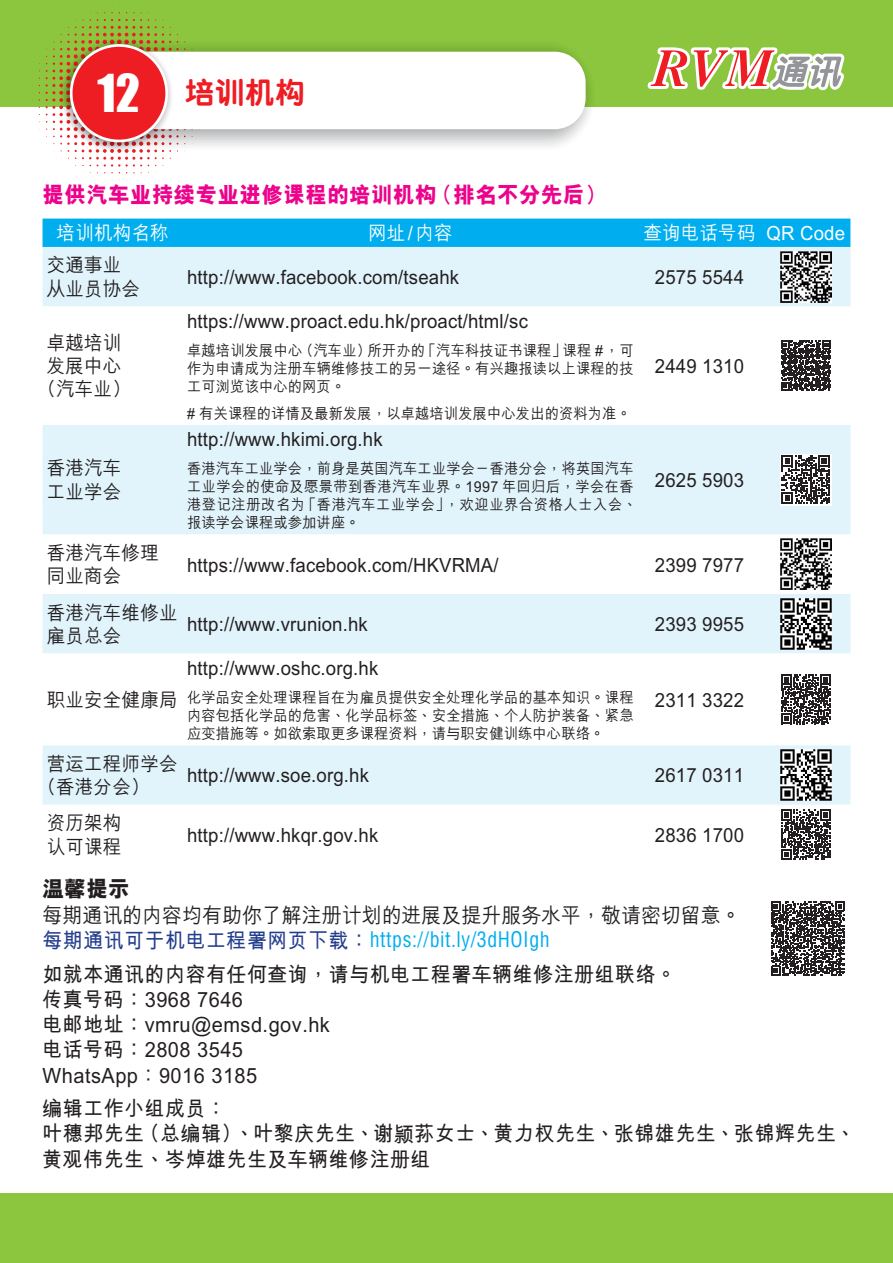
<style>
.page{position:relative;width:893px;height:1263px;background:#fff}
.page>*{position:absolute;margin:0;border:0;box-sizing:border-box;transform-origin:0 0}
.t1{font:800 30px "M Yuen HKS";color:#ee1d23}
.t2{font:800 22.5px "M Hei HKS";letter-spacing:.025em;color:#ed028c;scale:.95 1}
.t3{font:800 22.5px "M Hei HKS";color:#231f20;scale:.95 1}
.t4{font:700 21px/25.2px "M Hei HKS";letter-spacing:.025em;color:#231f20;scale:.95 1}
.t5{font:condensed 21px "Helvetica LT Std";letter-spacing:.025em;color:#00aeef;scale:.95 1}
.t6{font:500 21px "M Hei HKS";color:#231f20;scale:.95 1}
.t7{font:500 21px "M Hei HKS";letter-spacing:.025em;color:#231f20;scale:.95 1}
.t8{font:500 19.5px/23.4px "M Hei HKS";letter-spacing:.01em;color:#231f20;scale:.95 1}
.t9{font:500 19.5px "M Hei HKS";letter-spacing:.01em;color:#fff;scale:.95 1}
.t10{font:500 15px/18px "M Hei HKS";letter-spacing:.01em;color:#231f20;text-align:justify;scale:.95 1}
.t11{font:500 15px/18px "M Hei HKS";letter-spacing:.03em;color:#231f20;scale:.95 1}
.s1{font-family:"Impact";font-weight:400;font-size:48px;color:#fff}
.s2{font-family:"M Hei HKS";font-weight:700;font-stretch:normal;color:#253f8e}
.s3{font-family:"Arial Unicode MS";font-weight:400}
</style>
<div class="page">
<div style="left:0;top:0;width:893px;height:106px;background:#8bc63e"></div>
<div style="left:0;top:1193px;width:893px;height:70px;background:#8bc63e"></div>
<svg style="left:193px;top:45px;width:405px;height:102px"></svg>
<div style="left:90px;top:52px;width:496px;height:77px;background:#fff;border-radius:31px"></div>
<svg style="left:46px;top:12px;width:147px;height:162px"></svg>
<svg style="left:643px;top:47px;width:205px;height:60px"></svg>
<div style="left:43px;top:219px;width:807px;height:28px;background:#00aeef"></div>
<div style="left:43px;top:247px;width:807px;height:59px;background:#e1f4fc"></div>
<svg style="left:43px;top:340px;width:807px;height:520px"></svg>
<img style="left:780px;top:251px;width:51px;height:51px">
<svg style="left:781px;top:341px;width:50px;height:49px"></svg>
<svg style="left:780px;top:454px;width:51px;height:51px"></svg>
<svg style="left:782px;top:455px;width:48px;height:49px"></svg>
<img style="left:780px;top:539px;width:51px;height:51px">
<img style="left:780px;top:598px;width:51px;height:51px">
<svg style="left:780px;top:674px;width:51px;height:51px"></svg>
<svg style="left:781px;top:674px;width:50px;height:50px"></svg>
<img style="left:780px;top:749px;width:51px;height:51px">
<svg style="left:781px;top:810px;width:50px;height:49px"></svg>
<svg style="left:771px;top:901px;width:74px;height:74px"></svg>
<h1 class="t1" style="left:98px;top:71px;width:209px"><span class="s1">12</span> 培訓機構</h1>
<p class="t2" style="left:43px;top:180px;width:595px">提供汽車業持續專業進修課程的培訓機構（排名不分先後）</p>
<p class="t9" style="left:57px;top:219px;width:119px">培訓機構名稱</p>
<p class="t9" style="left:368px;top:219px;width:91px">網址/內容</p>
<p class="t9" style="left:643px;top:219px;width:214px">查詢電話號碼 QR Code</p>
<p class="t8" style="left:47px;top:252px;width:100px">交通事業從業員協會</p>
<p class="t8" style="left:187px;top:264px;width:288px">http://www.facebook.com/tseahk</p>
<p class="t8" style="left:655px;top:264px;width:95px">2575 5544</p>
<p class="t8" style="left:38px;top:329px;width:100px;text-align:center">卓越培訓發展中心（汽車業）</p>
<p class="t8" style="left:47px;top:455px;width:80px">香港汽車工業學會</p>
<p class="t8" style="left:47px;top:540px;width:119px">香港汽車修理同業商會</p>
<p class="t8" style="left:47px;top:599px;width:139px">香港汽車維修業僱員總會</p>
<p class="t8" style="left:47px;top:686px;width:139px">職業安全健康局</p>
<p class="t8" style="left:38px;top:750px;width:149px;text-indent:9px">營運工程師學會（香港分會）</p>
<p class="t8" style="left:47px;top:810px;width:80px">資歷架構認可課程</p>
<p class="t8" style="left:187px;top:308px;width:360px">https://www.proact.edu.hk/proact/html/sc</p>
<p class="t10" style="left:187px;top:340px;width:471px">卓越培訓發展中心（汽車業）所開辦的「汽車科技證書課程」課程 #，可作為申請成為註冊車輛維修技工的另一途徑。有興趣報讀以上課程的技工可瀏覽該中心的網頁。</p>
<p class="t10" style="left:187px;top:403px;width:469px"># 有關課程的詳情及最新發展，以卓越培訓發展中心發出的資料為準。</p>
<p class="t8" style="left:655px;top:353px;width:95px">2449 1310</p>
<p class="t8" style="left:187px;top:426px;width:207px">http://www.hkimi.org.hk</p>
<p class="t11" style="left:187px;top:459px;width:475px">香港汽車工業學會，前身是英國汽車工業學會－香港分會，將英國汽車工業學會的使命及願景帶到香港汽車業界。1997 年回歸後，學會在香港登記註冊改名為「香港汽車工業學會」，歡迎業界合資格人士入會、報讀學會課程或參加講座。</p>
<p class="t8" style="left:655px;top:467px;width:95px">2625 5903</p>
<p class="t8" style="left:187px;top:551px;width:329px">https://www.facebook.com/HKVRMA/</p>
<p class="t8" style="left:655px;top:551px;width:95px">2399 7977</p>
<p class="t8" style="left:187px;top:611px;width:192px">http://www.vrunion.hk</p>
<p class="t8" style="left:655px;top:611px;width:95px">2393 9955</p>
<p class="t8" style="left:187px;top:655px;width:203px">http://www.oshc.org.hk</p>
<p class="t10" style="left:187px;top:687px;width:471px">化學品安全處理課程旨在為僱員提供安全處理化學品的基本知識。課程內容包括化學品的危害、化學品標籤、安全措施、個人防護裝備、緊急應變措施等。如欲索取更多課程資料，請與職安健訓練中心聯絡。</p>
<p class="t8" style="left:655px;top:686px;width:95px">2311 3322</p>
<p class="t8" style="left:187px;top:762px;width:193px">http://www.soe.org.hk</p>
<p class="t8" style="left:655px;top:762px;width:95px">2617 0311</p>
<p class="t8" style="left:187px;top:822px;width:203px">http://www.hkqr.gov.hk</p>
<p class="t8" style="left:655px;top:822px;width:95px">2836 1700</p>
<p class="t3" style="left:43px;top:874px;width:93px">溫馨提示</p>
<p class="t6" style="left:43px;top:900px;width:737px">每期通訊的內容均有助你了解註冊計劃的進展及提升服務水平，敬請密切留意。</p>
<p class="t5" style="left:43px;top:926px;width:535px"><span class="s2">每期通訊可於機電工程署網頁下載：</span>https://bit.ly/3dHOIgh</p>
<p class="t4" style="left:43px;top:960px;width:668px">如就本通訊的內容有任何查詢，請與機電工程署車輛維修註冊組聯絡。傳真號碼：3968 7646<br>電郵地址：vmru@emsd.gov.hk<br>電話號碼：2808 3545</p>
<p class="t7" style="left:43px;top:1059px;width:228px">WhatsApp：9016 3185</p>
<p class="t4" style="left:43px;top:1094px;width:857px">編輯工作小組成員：<br>葉穗邦先生（總編輯）、葉黎慶先生、謝<span class="s3">颕</span>蓀女士、黃力權先生、張錦雄先生、張錦輝先生、黃觀偉先生、岑焯雄先生及車輛維修註冊組</p>
</div>
